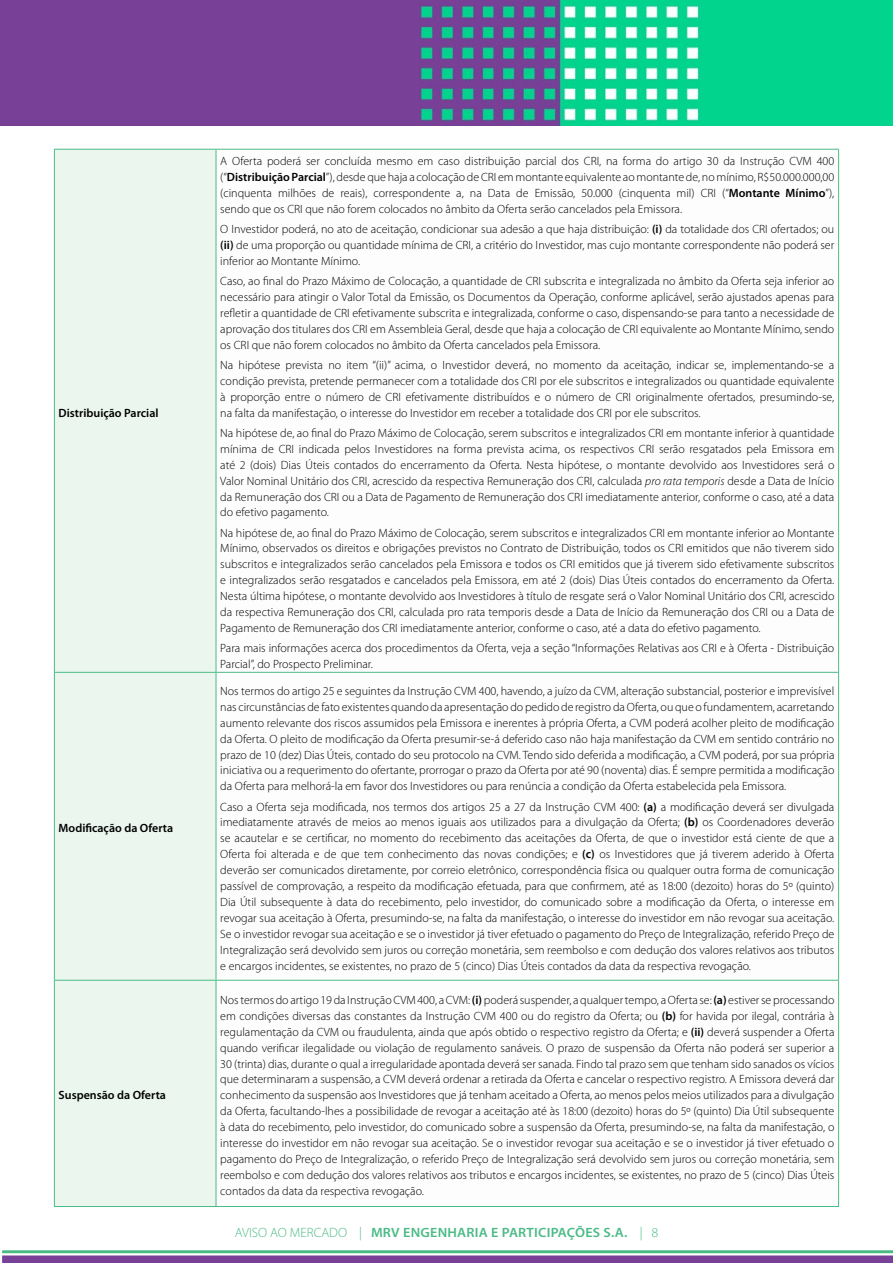
<style>
.page{position:relative;width:893px;height:1263px;background:#fff}
.page>*{position:absolute;margin:0;border:0;box-sizing:border-box;transform-origin:0 0}
.t1{font:600 13.5px "Myriad Pro";letter-spacing:.015em;color:#4bbb86;scale:1.05 1}
.t2{font:300 12px/15.9px "Myriad Pro";color:#000;text-align:justify}
.t3{font:600 12px "Myriad Pro";color:#000}
.s1{font-weight:600}
.s2{font-style:italic}
.s3{font-weight:300}
</style>
<div class="page">
<img style="left:0;top:0;width:893px;height:125px">
<div style="left:2px;top:1255px;width:891px;height:8px;background:#784197"></div>
<hr style="left:2px;top:1250px;width:891px;height:3px;background:#4bbb86">
<div style="left:55px;top:150px;width:161px;height:1056px;background:#ebf6ee"></div>
<hr style="left:54px;top:150px;width:1px;height:522px;background:#4bbb86">
<hr style="left:54px;top:149px;width:162px;height:1px;background:#4bbb86">
<hr style="left:216px;top:150px;width:1px;height:522px;background:#4bbb86">
<hr style="left:216px;top:149px;width:623px;height:1px;background:#4bbb86">
<hr style="left:838px;top:150px;width:1px;height:522px;background:#4bbb86">
<hr style="left:54px;top:673px;width:1px;height:307px;background:#4bbb86">
<hr style="left:54px;top:980px;width:1px;height:226px;background:#4bbb86">
<hr style="left:54px;top:672px;width:162px;height:1px;background:#4bbb86">
<hr style="left:54px;top:980px;width:162px;height:1px;background:#4bbb86">
<hr style="left:54px;top:1206px;width:162px;height:1px;background:#4bbb86">
<hr style="left:216px;top:673px;width:1px;height:307px;background:#4bbb86">
<hr style="left:216px;top:980px;width:1px;height:226px;background:#4bbb86">
<hr style="left:216px;top:672px;width:623px;height:1px;background:#4bbb86">
<hr style="left:838px;top:673px;width:1px;height:307px;background:#4bbb86">
<hr style="left:838px;top:980px;width:1px;height:226px;background:#4bbb86">
<hr style="left:216px;top:980px;width:623px;height:1px;background:#4bbb86">
<hr style="left:216px;top:1206px;width:623px;height:1px;background:#4bbb86">
<p class="t3" style="left:59px;top:405px;width:101px">Distribuição Parcial</p>
<p class="t3" style="left:59px;top:820px;width:116px">Modificação da Oferta</p>
<p class="t3" style="left:59px;top:1088px;width:109px">Suspensão da Oferta</p>
<p class="t2" style="left:220px;top:154px;width:616px">A Oferta poderá ser concluída mesmo em caso distribuição parcial dos CRI, na forma do artigo 30 da Instrução CVM 400 (“<span class="s1">Distribuição Parcial</span>”), desde que haja a colocação de CRI em montante equivalente ao montante de, no mínimo, R$50.000.000,00 (cinquenta milhões de reais), correspondente a, na Data de Emissão, 50.000 (cinquenta mil) CRI (“<span class="s1">Montante Mínimo</span>”), sendo que os CRI que não forem colocados no âmbito da Oferta serão cancelados pela Emissora.</p>
<p class="t2" style="left:220px;top:222px;width:616px">O Investidor poderá, no ato de aceitação, condicionar sua adesão a que haja distribuição: <span class="s1">(i)</span> da totalidade dos CRI ofertados; ou <span class="s1">(ii)</span> de uma proporção ou quantidade mínima de CRI, a critério do Investidor, mas cujo montante correspondente não poderá ser inferior ao Montante Mínimo.</p>
<p class="t2" style="left:220px;top:274px;width:616px">Caso, ao final do Prazo Máximo de Colocação, a quantidade de CRI subscrita e integralizada no âmbito da Oferta seja inferior ao necessário para atingir o Valor Total da Emissão, os Documentos da Operação, conforme aplicável, serão ajustados apenas para refletir a quantidade de CRI efetivamente subscrita e integralizada, conforme o caso, dispensando-se para tanto a necessidade de aprovação dos titulares dos CRI em Assembleia Geral, desde que haja a colocação de CRI equivalente ao Montante Mínimo, sendo os CRI que não forem colocados no âmbito da Oferta cancelados pela Emissora.</p>
<p class="t2" style="left:220px;top:357px;width:616px">Na hipótese prevista no item “(ii)” acima, o Investidor deverá, no momento da aceitação, indicar se, implementando-se a condição prevista, pretende permanecer com a totalidade dos CRI por ele subscritos e integralizados ou quantidade equivalente à proporção entre o número de CRI efetivamente distribuídos e o número de CRI originalmente ofertados, presumindo-se, na falta da manifestação, o interesse do Investidor em receber a totalidade dos CRI por ele subscritos.</p>
<p class="t2" style="left:220px;top:425px;width:616px">Na hipótese de, ao final do Prazo Máximo de Colocação, serem subscritos e integralizados CRI em montante inferior à quantidade mínima de CRI indicada pelos Investidores na forma prevista acima, os respectivos CRI serão resgatados pela Emissora em até 2 (dois) Dias Úteis contados do encerramento da Oferta. Nesta hipótese, o montante devolvido aos Investidores será o Valor Nominal Unitário dos CRI, acrescido da respectiva Remuneração dos CRI, calculada <span class="s2">pro rata temporis</span> desde a Data de Início da Remuneração dos CRI ou a Data de Pagamento de Remuneração dos CRI imediatamente anterior, conforme o caso, até a data do efetivo pagamento.</p>
<p class="t2" style="left:220px;top:525px;width:616px">Na hipótese de, ao final do Prazo Máximo de Colocação, serem subscritos e integralizados CRI em montante inferior ao Montante Mínimo, observados os direitos e obrigações previstos no Contrato de Distribuição, todos os CRI emitidos que não tiverem sido subscritos e integralizados serão cancelados pela Emissora e todos os CRI emitidos que já tiverem sido efetivamente subscritos e integralizados serão resgatados e cancelados pela Emissora, em até 2 (dois) Dias Úteis contados do encerramento da Oferta.<br>Nesta última hipótese, o montante devolvido aos Investidores à título de resgate será o Valor Nominal Unitário dos CRI, acrescido da respectiva Remuneração dos CRI, calculada pro rata temporis desde a Data de Início da Remuneração dos CRI ou a Data de Pagamento de Remuneração dos CRI imediatamente anterior, conforme o caso, até a data do efetivo pagamento.</p>
<p class="t2" style="left:220px;top:640px;width:616px">Para mais informações acerca dos procedimentos da Oferta, veja a seção “Informações Relativas aos CRI e à Oferta - Distribuição<br>Parcial”, do Prospecto Preliminar.</p>
<p class="t2" style="left:220px;top:683px;width:616px">Nos termos do artigo 25 e seguintes da Instrução CVM 400, havendo, a juízo da CVM, alteração substancial, posterior e imprevisível nas circunstâncias de fato existentes quando da apresentação do pedido de registro da Oferta, ou que o fundamentem, acarretando aumento relevante dos riscos assumidos pela Emissora e inerentes à própria Oferta, a CVM poderá acolher pleito de modificação da Oferta. O pleito de modificação da Oferta presumir-se-á deferido caso não haja manifestação da CVM em sentido contrário no prazo de 10 (dez) Dias Úteis, contado do seu protocolo na CVM. Tendo sido deferida a modificação, a CVM poderá, por sua própria iniciativa ou a requerimento do ofertante, prorrogar o prazo da Oferta por até 90 (noventa) dias. É sempre permitida a modificação da Oferta para melhorá-la em favor dos Investidores ou para renúncia a condição da Oferta estabelecida pela Emissora.</p>
<p class="t2" style="left:220px;top:799px;width:616px">Caso a Oferta seja modificada, nos termos dos artigos 25 a 27 da Instrução CVM 400: <span class="s1">(a)</span> a modificação deverá ser divulgada imediatamente através de meios ao menos iguais aos utilizados para a divulgação da Oferta; <span class="s1">(b)</span> os Coordenadores deverão se acautelar e se certificar, no momento do recebimento das aceitações da Oferta, de que o investidor está ciente de que a Oferta foi alterada e de que tem conhecimento das novas condições; e <span class="s1">(c)</span> os Investidores que já tiverem aderido à Oferta deverão ser comunicados diretamente, por correio eletrônico, correspondência física ou qualquer outra forma de comunicação passível de comprovação, a respeito da modificação efetuada, para que confirmem, até as 18:00 (dezoito) horas do 5º (quinto)<br>Dia Útil subsequente à data do recebimento, pelo investidor, do comunicado sobre a modificação da Oferta, o interesse em revogar sua aceitação à Oferta, presumindo-se, na falta da manifestação, o interesse do investidor em não revogar sua aceitação.<br>Se o investidor revogar sua aceitação e se o investidor já tiver efetuado o pagamento do Preço de Integralização, referido Preço de Integralização será devolvido sem juros ou correção monetária, sem reembolso e com dedução dos valores relativos aos tributos e encargos incidentes, se existentes, no prazo de 5 (cinco) Dias Úteis contados da data da respectiva revogação.</p>
<p class="t2" style="left:220px;top:992px;width:616px">Nos termos do artigo 19 da Instrução CVM 400, a CVM: <span class="s1">(i)</span>poderá suspender, a qualquer tempo, a Oferta se: <span class="s1">(a)</span> estiver se processando em condições diversas das constantes da Instrução CVM 400 ou do registro da Oferta; ou <span class="s1">(b)</span> for havida por ilegal, contrária à regulamentação da CVM ou fraudulenta, ainda que após obtido o respectivo registro da Oferta; e <span class="s1">(ii)</span> deverá suspender a Oferta quando verificar ilegalidade ou violação de regulamento sanáveis. O prazo de suspensão da Oferta não poderá ser superior a 30 (trinta) dias, durante o qual a irregularidade apontada deverá ser sanada. Findo tal prazo sem que tenham sido sanados os vícios que determinaram a suspensão, a CVM deverá ordenar a retirada da Oferta e cancelar o respectivo registro. A Emissora deverá dar conhecimento da suspensão aos Investidores que já tenham aceitado a Oferta, ao menos pelos meios utilizados para a divulgação da Oferta, facultando-lhes a possibilidade de revogar a aceitação até às 18:00 (dezoito) horas do 5º (quinto) Dia Útil subsequente à data do recebimento, pelo investidor, do comunicado sobre a suspensão da Oferta, presumindo-se, na falta da manifestação, o interesse do investidor em não revogar sua aceitação. Se o investidor revogar sua aceitação e se o investidor já tiver efetuado o pagamento do Preço de Integralização, o referido Preço de Integralização será devolvido sem juros ou correção monetária, sem reembolso e com dedução dos valores relativos aos tributos e encargos incidentes, se existentes, no prazo de 5 (cinco) Dias Úteis contados da data da respectiva revogação.</p>
<p class="t1" style="left:235px;top:1224px;width:405px"><span class="s3">AVISO AO MERCADO |</span> MRV ENGENHARIA E PARTICIPAÇÕES S.A. <span class="s3">|</span> <span class="s3">8</span></p>
</div>
